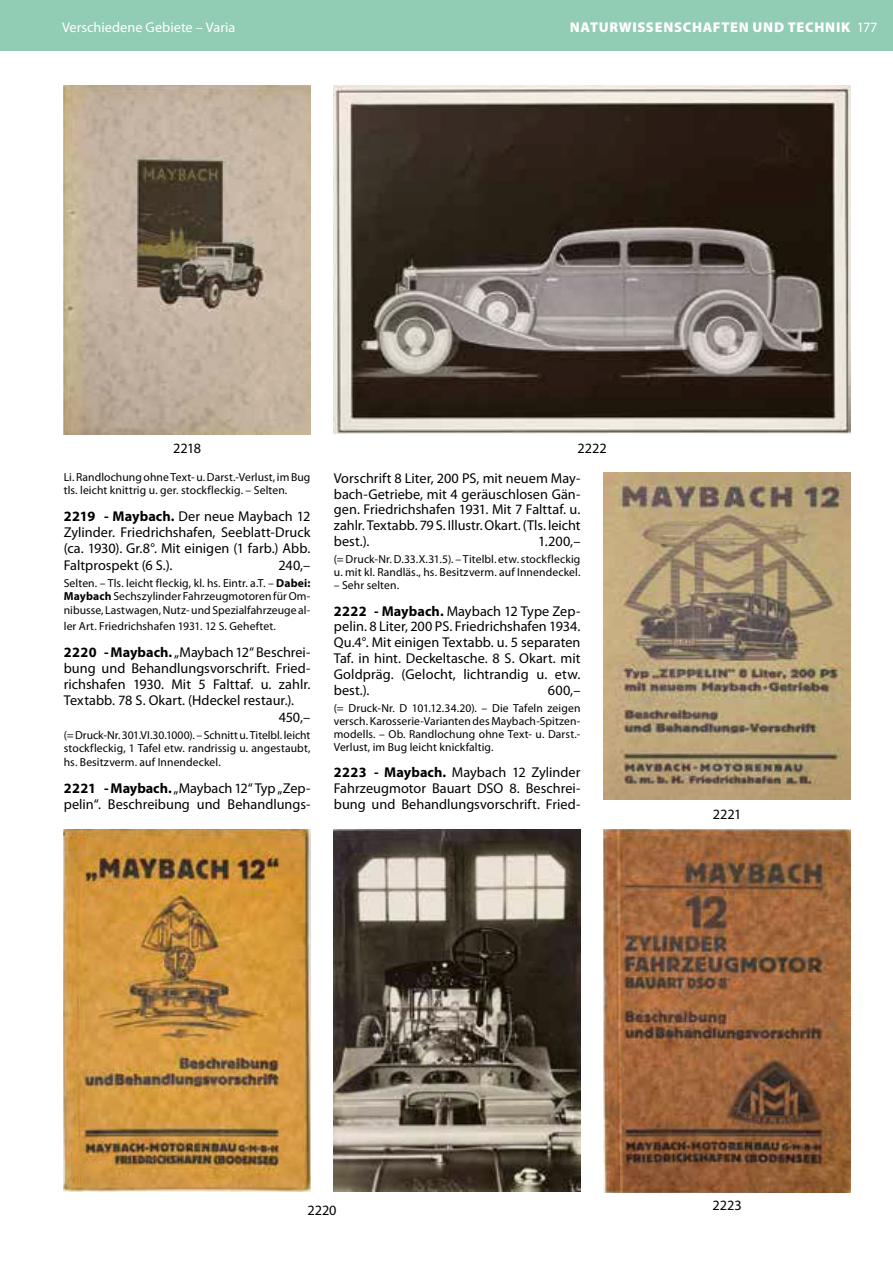
<style>
.page{position:relative;width:893px;height:1263px;background:#fff}
.page>*{position:absolute;margin:0;border:0;box-sizing:border-box;transform-origin:0 0}
.t1{font:14.25px/15.9px "Myriad Pro";color:#000;text-align:justify}
.t2{font:900 14.25px "Myriad Pro";letter-spacing:.045em;color:#fff}
.t3{font:14.25px "Myriad Pro";letter-spacing:.005em;color:#fff}
.t4{font:11.7px/13.2px "Myriad Pro";letter-spacing:.01em;color:#000;text-align:justify}
.s1{font-weight:400}
.s2{font-weight:700}
</style>
<div class="page">
<div style="left:0;top:0;width:893px;height:51px;background:#91ccb5"></div>
<img style="left:64px;top:85px;width:246px;height:349px">
<img style="left:64px;top:829px;width:246px;height:362px">
<img style="left:334px;top:829px;width:246px;height:362px">
<img style="left:604px;top:472px;width:246px;height:327px">
<img style="left:334px;top:86px;width:516px;height:347px">
<img style="left:604px;top:829px;width:246px;height:364px">
<p class="t3" style="left:62px;top:18px;width:175px">Verschiedene Gebiete – Varia</p>
<p class="t2" style="left:570px;top:19px;width:309px">NATURWISSENSCHAFTEN UND TECHNIK <span class="s1">177</span></p>
<p class="t1" style="left:173px;top:440px;width:29px">2218</p>
<p class="t1" style="left:578px;top:440px;width:31px">2222</p>
<p class="t4" style="left:64px;top:470px;width:248px">Li. Randlochung ohne Text- u. Darst.-Verlust, im Bug tls. leicht knittrig u. ger. stockfleckig. – Selten.</p>
<p class="t1" style="left:64px;top:508px;width:248px"><span class="s2">2219 - Maybach.</span> Der neue Maybach 12<br>Zylinder. Friedrichshafen, Seeblatt-Druck (ca. 1930). Gr.8°. Mit einigen (1 farb.) Abb.<br>Faltprospekt (6 S.).</p>
<p class="t1" style="left:279px;top:557px;width:33px">240,–</p>
<p class="t4" style="left:64px;top:576px;width:248px">Selten. – Tls. leicht fleckig, kl. hs. Eintr. a.T. – <span class="s2">Dabei:<br>Maybach</span> Sechszylinder Fahrzeugmotoren für Om&shy;nibusse, Lastwagen, Nutz- und Spezialfahrzeuge al-</p>
<p class="t4" style="left:64px;top:619px;width:214px">ler Art. Friedrichshafen 1931. 12 S. Geheftet.</p>
<p class="t1" style="left:64px;top:644px;width:248px"><span class="s2">2220 - Maybach.</span> „Maybach 12“ Beschrei-</p>
<p class="t1" style="left:64px;top:660px;width:248px">bung und Behandlungsvorschrift. Fried-</p>
<p class="t1" style="left:64px;top:676px;width:248px">richshafen 1930. Mit 5 Falttaf. u. zahlr.</p>
<p class="t1" style="left:64px;top:692px;width:232px">Textabb. 78 S. Okart. (Hdeckel restaur.).</p>
<p class="t1" style="left:279px;top:709px;width:33px">450,–</p>
<p class="t4" style="left:64px;top:728px;width:248px">(= Druck-Nr. 301.VI.30.1000). – Schnitt u. Titelbl. leicht stockfleckig, 1 Tafel etw. randrissig u. angestaubt, hs. Besitzverm. auf Innendeckel.</p>
<p class="t1" style="left:64px;top:779px;width:248px"><span class="s2">2221 - Maybach.</span> „Maybach 12“ Typ „Zep&shy;pelin“. Beschreibung und Behandlungs-</p>
<p class="t1" style="left:334px;top:470px;width:248px">Vorschrift 8 Liter, 200 PS, mit neuem May&shy;bach-Getriebe, mit 4 geräuschlosen Gän&shy;gen. Friedrichshafen 1931. Mit 7 Falttaf. u. zahlr. Textabb. 79 S. Illustr. Okart. (Tls. leicht best.).</p>
<p class="t1" style="left:538px;top:533px;width:44px">1.200,–</p>
<p class="t4" style="left:334px;top:553px;width:248px">(= Druck-Nr. D.33.X.31.5). – Titelbl. etw. stockfleckig u. mit kl. Randläs., hs. Besitzverm. auf Innendeckel.</p>
<p class="t4" style="left:334px;top:578px;width:67px">– Sehr selten.</p>
<p class="t1" style="left:334px;top:603px;width:248px"><span class="s2">2222 - Maybach.</span> Maybach 12 Type Zep&shy;pelin. 8 Liter, 200 PS. Friedrichshafen 1934.<br>Qu.4°. Mit einigen Textabb. u. 5 separaten Taf. in hint. Deckeltasche. 8 S. Okart. mit Goldpräg. (Gelocht, lichtrandig u. etw. best.).</p>
<p class="t1" style="left:548px;top:682px;width:34px">600,–</p>
<p class="t4" style="left:334px;top:701px;width:248px">(= Druck-Nr. D 101.12.34.20). – Die Tafeln zeigen versch. Karosserie-Varianten des Maybach-Spitzen&shy;modells. – Ob. Randlochung ohne Text- u. Darst.- Verlust, im Bug leicht knickfaltig.</p>
<p class="t1" style="left:334px;top:764px;width:248px"><span class="s2">2223 - Maybach.</span> Maybach 12 Zylinder Fahrzeugmotor Bauart DSO 8. Beschrei&shy;bung und Behandlungsvorschrift. Fried-</p>
<p class="t1" style="left:713px;top:806px;width:30px">2221</p>
<p class="t1" style="left:308px;top:1202px;width:31px">2220</p>
<p class="t1" style="left:713px;top:1197px;width:31px">2223</p>
</div>
